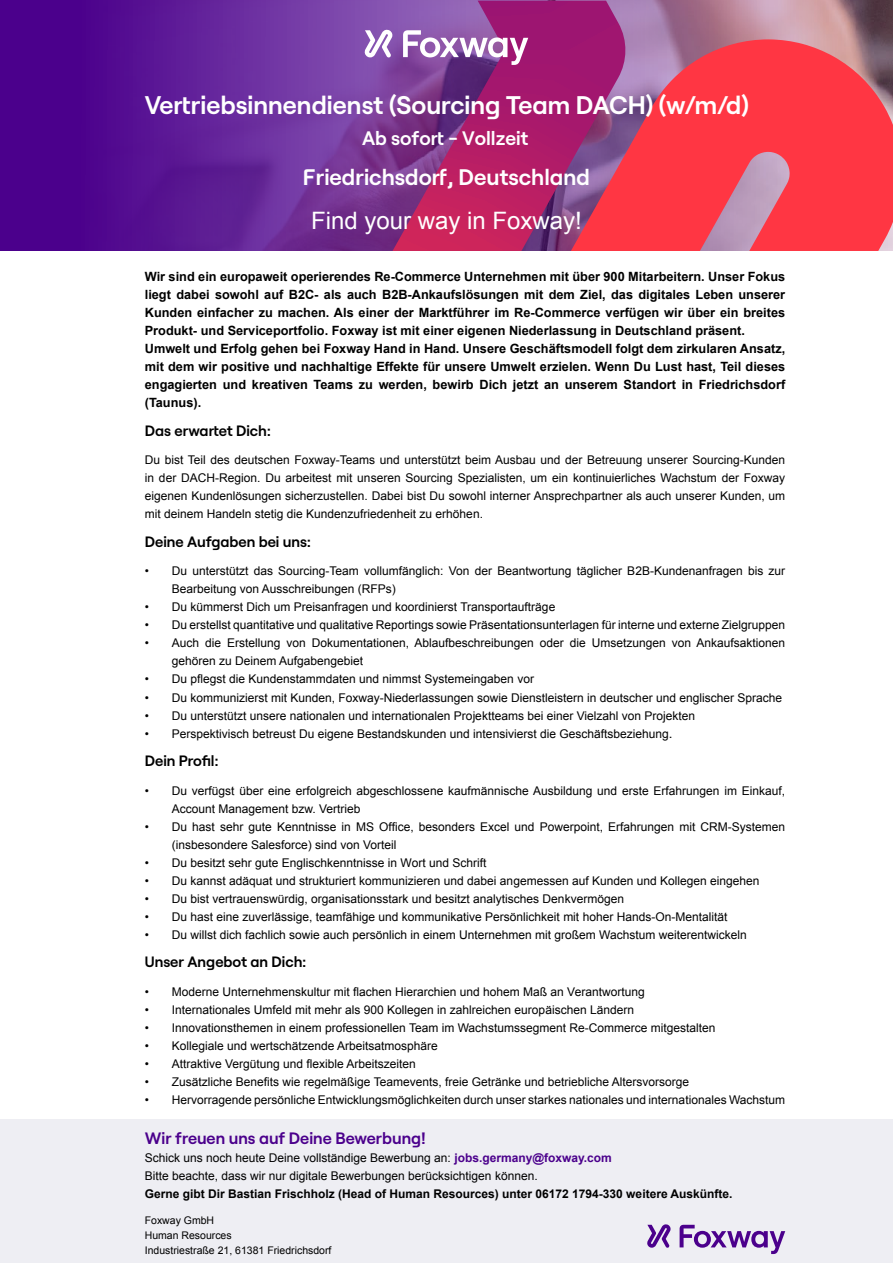
<style>
.page{position:relative;width:893px;height:1263px;background:#fff}
.page>*{position:absolute;margin:0;border:0;box-sizing:border-box;transform-origin:0 0}
.t1{font:600 25.5px "Roobert Foxway";color:#fff}
.t2{font:24px "Arial";color:#fff}
.t3{font:600 22.5px "Roobert Foxway";color:#fff}
.t4{font:600 19.5px "Roobert Foxway";color:#fff}
.t5{font:600 16.5px "Roobert Foxway";color:#4b008c}
.t6{font:600 15px "Roobert Foxway";color:#000}
.t7{font:700 12.75px/18px "Arial";color:#000}
.t8{font:12px/18px "Arial";color:#000}
.t9{font:700 12px "Arial";color:#000}
.t10{font:10.5px/15px "Arial";color:#000}
.s1{font-size:13.5px}
.s2{font-weight:700;color:#4b008c}
</style>
<div class="page">
<div style="left:0;top:1119px;width:893px;height:144px;background:#eeeef3"></div>
<svg style="left:0;top:0;width:892px;height:250px;background:#611f96"></svg>
<svg style="left:393px;top:1px;width:500px;height:250px;background:#c4406a"></svg>
<svg style="left:365px;top:30px;width:27px;height:27px"></svg>
<svg style="left:403px;top:30px;width:125px;height:35px"></svg>
<svg style="left:647px;top:1224px;width:24px;height:24px"></svg>
<svg style="left:680px;top:1225px;width:105px;height:29px"></svg>
<h1 class="t1" style="left:145px;top:85px;width:606px">Vertriebsinnendienst (Sourcing Team DACH) (w/m/d)</h1>
<h3 class="t4" style="left:362px;top:123px;width:168px">Ab sofort - Vollzeit</h3>
<h3 class="t3" style="left:303px;top:159px;width:289px">Friedrichsdorf, Deutschland</h3>
<h2 class="t2" style="left:311px;top:205px;width:272px">Find your way in Foxway!</h2>
<p class="t7" style="left:145px;top:268px;width:642px">Wir sind ein europaweit operierendes Re-Commerce Unternehmen mit über 900 Mitarbeitern. Unser Fokus liegt dabei sowohl auf B2C- als auch B2B-Ankaufslösungen mit dem Ziel, das digitales Leben unserer Kunden einfacher zu machen. Als einer der Marktführer im Re-Commerce verfügen wir über ein breites Produkt- und Serviceportfolio. Foxway ist mit einer eigenen Niederlassung in Deutschland präsent.<br>Umwelt und Erfolg gehen bei Foxway Hand in Hand. Unsere Geschäftsmodell folgt dem zirkularen Ansatz, mit dem wir positive und nachhaltige Effekte für unsere Umwelt erzielen. Wenn Du Lust hast, Teil dieses engagierten und kreativen Teams zu werden, bewirb Dich jetzt an unserem Standort in Friedrichsdorf (Taunus).</p>
<p class="t6" style="left:145px;top:419px;width:127px">Das erwartet Dich:</p>
<p class="t8" style="left:145px;top:451px;width:642px;text-align:justify">Du bist Teil des deutschen Foxway-Teams und unterstützt beim Ausbau und der Betreuung unserer Sourcing-Kunden in der DACH-Region. Du arbeitest mit unseren Sourcing Spezialisten, um ein kontinuierliches Wachstum der Foxway eigenen Kundenlösungen sicherzustellen. Dabei bist Du sowohl interner Ansprechpartner als auch unserer Kunden, um mit deinem Handeln stetig die Kundenzufriedenheit zu erhöhen.</p>
<p class="t6" style="left:145px;top:530px;width:167px">Deine Aufgaben bei uns:</p>
<p class="t8" style="left:172px;top:562px;width:615px;text-indent:-27px">• Du unterstützt das Sourcing-Team vollumfänglich: Von der Beantwortung täglicher B2B-Kundenanfragen bis zur<br>Bearbeitung von Ausschreibungen (RFPs)</p>
<p class="t8" style="left:145px;top:598px;width:412px">• Du kümmerst Dich um Preisanfragen und koordinierst Transportaufträge</p>
<p class="t8" style="left:145px;top:616px;width:642px">• Du erstellst quantitative und qualitative Reportings sowie Präsentationsunterlagen für interne und externe Zielgruppen</p>
<p class="t8" style="left:172px;top:634px;width:615px;text-indent:-27px">• Auch die Erstellung von Dokumentationen, Ablaufbeschreibungen oder die Umsetzungen von Ankaufsaktionen gehören zu Deinem Aufgabengebiet</p>
<p class="t8" style="left:145px;top:670px;width:391px">• Du pflegst die Kundenstammdaten und nimmst Systemeingaben vor</p>
<p class="t8" style="left:145px;top:688px;width:639px">• Du kommunizierst mit Kunden, Foxway-Niederlassungen sowie Dienstleistern in deutscher und englischer Sprache</p>
<p class="t8" style="left:145px;top:706px;width:552px">• Du unterstützt unsere nationalen und internationalen Projektteams bei einer Vielzahl von Projekten</p>
<p class="t8" style="left:145px;top:724px;width:529px">• Perspektivisch betreust Du eigene Bestandskunden und intensivierst die Geschäftsbeziehung<span class="s1">.</span></p>
<p class="t6" style="left:145px;top:749px;width:75px">Dein Profil:</p>
<p class="t8" style="left:172px;top:781px;width:615px;text-indent:-27px">• Du verfügst über eine erfolgreich abgeschlossene kaufmännische Ausbildung und erste Erfahrungen im Einkauf,<br>Account Management bzw. Vertrieb</p>
<p class="t8" style="left:172px;top:817px;width:615px;text-indent:-27px">• Du hast sehr gute Kenntnisse in MS Office, besonders Excel und Powerpoint, Erfahrungen mit CRM-Systemen (insbesondere Salesforce) sind von Vorteil</p>
<p class="t8" style="left:145px;top:853px;width:343px">• Du besitzt sehr gute Englischkenntnisse in Wort und Schrift</p>
<p class="t8" style="left:145px;top:871px;width:616px">• Du kannst adäquat und strukturiert kommunizieren und dabei angemessen auf Kunden und Kollegen eingehen</p>
<p class="t8" style="left:145px;top:889px;width:481px">• Du bist vertrauenswürdig, organisationsstark und besitzt analytisches Denkvermögen</p>
<p class="t8" style="left:145px;top:907px;width:584px">• Du hast eine zuverlässige, teamfähige und kommunikative Persönlichkeit mit hoher Hands-On-Mentalität</p>
<p class="t8" style="left:145px;top:925px;width:604px">• Du willst dich fachlich sowie auch persönlich in einem Unternehmen mit großem Wachstum weiterentwickeln</p>
<p class="t6" style="left:145px;top:950px;width:163px">Unser Angebot an Dich:</p>
<p class="t8" style="left:145px;top:982px;width:501px">• Moderne Unternehmenskultur mit flachen Hierarchien und hohem Maß an Verantwortung</p>
<p class="t8" style="left:145px;top:1000px;width:491px">• Internationales Umfeld mit mehr als 900 Kollegen in zahlreichen europäischen Ländern</p>
<p class="t8" style="left:145px;top:1018px;width:572px">• Innovationsthemen in einem professionellen Team im Wachstumssegment Re-Commerce mitgestalten</p>
<p class="t8" style="left:145px;top:1036px;width:295px">• Kollegiale und wertschätzende Arbeitsatmosphäre</p>
<p class="t8" style="left:145px;top:1054px;width:273px">• Attraktive Vergütung und flexible Arbeitszeiten</p>
<p class="t8" style="left:145px;top:1072px;width:546px">• Zusätzliche Benefits wie regelmäßige Teamevents, freie Getränke und betriebliche Altersvorsorge</p>
<p class="t8" style="left:145px;top:1090px;width:642px">• Hervorragende persönliche Entwicklungsmöglichkeiten durch unser starkes nationales und internationales Wachstum</p>
<h3 class="t5" style="left:145px;top:1125px;width:283px">Wir freuen uns auf Deine Bewerbung!</h3>
<p class="t8" style="left:145px;top:1149px;width:469px">Schick uns noch heute Deine vollständige Bewerbung an: <span class="s2">jobs.germany@foxway.com<br></span>Bitte beachte, dass wir nur digitale Bewerbungen berücksichtigen können.</p>
<p class="t9" style="left:145px;top:1186px;width:589px">Gerne gibt Dir Bastian Frischholz (Head of Human Resources) unter 06172 1794-330 weitere Auskünfte.</p>
<p class="t10" style="left:145px;top:1212px;width:188px">Foxway GmbH<br>Human Resources<br>Industriestraße 21, 61381 Friedrichsdorf</p>
</div>
